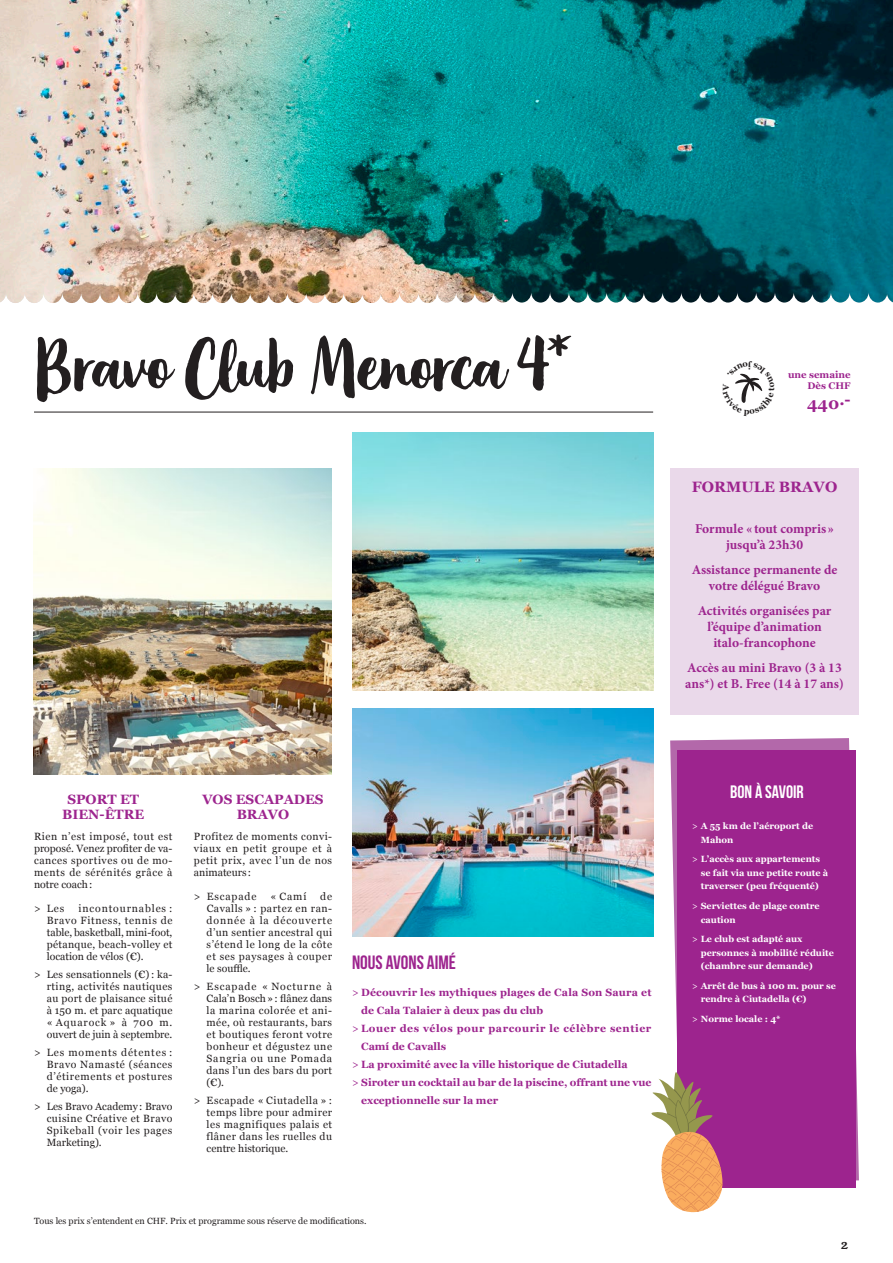
<style>
.page{position:relative;width:893px;height:1263px;background:#fff}
.page>*{position:absolute;margin:0;border:0;box-sizing:border-box;transform-origin:0 0}
.t1{font:76.5px "Organika Script";letter-spacing:-.02em;color:#231f20}
.t2{font:19.2px "Bebas Neue";color:#9d248e}
.t3{font:700 18px "Bebas Neue";color:#fff}
.t4{font:700 16.05px "Georgia";color:#9d248e}
.t5{font:700 15px "Georgia";color:#9d248e}
.t6{font:700 13.5px/16.2px "Minion Pro";color:#9d248e;text-align:center}
.t7{font:700 13.5px/15px "Georgia";color:#9d248e;text-align:center}
.t8{font:13.05px "Young Serif";color:#231f20}
.t9{font:10.5px/12px "Georgia";letter-spacing:.05em;color:#231f20;text-align:justify}
.t10{font:700 10.5px "Georgia";color:#9d248e}
.t11{font:700 10.5px "Georgia";letter-spacing:.055em;color:#9d248e}
.t12{font:10.5px "Georgia";letter-spacing:.08em;color:#231f20}
.t13{font:700 9.6px/11.6px "Georgia";color:#9d248e;text-align:right}
.t14{font:700 9px/13.5px "Georgia";color:#fff}
.t15{font:9px "Georgia";color:#231f20}
.s1{font-weight:400}
</style>
<div class="page">
<hr style="left:34px;top:412px;width:619px;height:1px;background:#231f20">
<svg style="left:670px;top:738px;width:189px;height:443px"></svg>
<div style="left:677px;top:750px;width:179px;height:437px;background:#9d248e"></div>
<img style="left:34px;top:468px;width:298px;height:306px">
<img style="left:352px;top:432px;width:301px;height:258px">
<img style="left:352px;top:708px;width:301px;height:228px">
<div style="left:670px;top:468px;width:189px;height:246px;background:#ead9ea"></div>
<svg style="left:465px;top:0;width:428px;height:303px;background:#036c74"></svg>
<img style="left:0;top:0;width:465px;height:303px">
<svg style="left:651px;top:1072px;width:71px;height:140px"></svg>
<svg style="left:735px;top:373px;width:28px;height:30px"></svg>
<h1 class="t1" style="left:33px;top:320px;width:538px">Bravo Club Menorca 4*</h1>
<p class="t13" style="left:788px;top:368px;width:64px">une semaine<br>Dès CHF</p>
<h3 class="t4" style="left:807px;top:391px;width:45px">440.-</h3>
<h3 class="t5" style="left:692px;top:476px;width:147px">FORMULE BRAVO</h3>
<p class="t6" style="left:695px;top:520px;width:141px">Formule « tout compris » jusqu’à 23h30</p>
<p class="t6" style="left:692px;top:561px;width:147px">Assistance permanente de votre délégué Bravo</p>
<p class="t6" style="left:698px;top:602px;width:135px">Activités organisées par l’équipe d’animation italo‑francophone</p>
<p class="t6" style="left:685px;top:659px;width:160px;text-align:left">Accès au mini Bravo (3 à 13 ans*) et B. Free (14 à 17 ans)</p>
<p class="t7" style="left:62px;top:791px;width:83px">SPORT ET<br>BIEN-ÊTRE</p>
<p class="t9" style="left:34px;top:830px;width:140px">Rien n’est imposé, tout est proposé. Venez profiter de va&shy;cances sportives ou de mo&shy;ments de sérénités grâce à notre coach:</p>
<p class="t9" style="left:34px;top:902px;width:32px">&gt; Les</p>
<p class="t9" style="left:47px;top:902px;width:127px;text-indent:32px">incontournables :<br>Bravo Fitness, tennis de table, basketball, mini-foot, pétanque, beach-volley et location de vélos (€).</p>
<p class="t9" style="left:47px;top:968px;width:127px;text-indent:-13px">&gt; Les sensationnels (€): ka&shy;rting, activités nautiques au port de plaisance situé à 150 m. et parc aquatique « Aquarock » à 700 m. ouvert de juin à septembre.</p>
<p class="t9" style="left:47px;top:1046px;width:127px;text-indent:-13px">&gt; Les moments détentes :<br>Bravo Namasté (séances d’étirements et postures de yoga).</p>
<p class="t9" style="left:47px;top:1100px;width:127px;text-indent:-13px">&gt; Les Bravo Academy : Bravo cuisine Créative et Bravo Spikeball (voir les pages Marketing).</p>
<p class="t7" style="left:202px;top:791px;width:123px">VOS ESCAPADES<br>BRAVO</p>
<p class="t9" style="left:194px;top:830px;width:140px">Profitez de moments convi&shy;viaux en petit groupe et à petit prix, avec l’un de nos animateurs :</p>
<p class="t12" style="left:194px;top:889px;width:64px">&gt; Escapade</p>
<p class="t9" style="left:270px;top:890px;width:38px">« Camí</p>
<p class="t9" style="left:207px;top:890px;width:127px;text-indent:114px">de Cavalls » : partez en ran&shy;donnée à la découverte d’un sentier ancestral qui s’étend le long de la côte et ses paysages à couper le souffle.</p>
<p class="t9" style="left:207px;top:980px;width:127px;text-indent:-13px">&gt; Escapade « Nocturne à Cala’n Bosch»: flânez dans la marina colorée et ani&shy;mée, où restaurants, bars et boutiques feront votre bonheur et dégustez une Sangria ou une Pomada dans l’un des bars du port (€).</p>
<p class="t9" style="left:207px;top:1094px;width:127px;text-indent:-13px">&gt; Escapade « Ciutadella » : temps libre pour admirer les magnifiques palais et flâner dans les ruelles du centre historique.</p>
<h2 class="t2" style="left:352px;top:952px;width:105px">NOUS AVONS AIMÉ</h2>
<p class="t10" style="left:352px;top:984px;width:301px"><span class="s1">&gt;</span> Découvrir les mythiques plages de Cala Son Saura et</p>
<p class="t10" style="left:361px;top:1002px;width:183px">de Cala Talaier à deux pas du club</p>
<p class="t11" style="left:352px;top:1020px;width:301px"><span class="s1">&gt;</span> Louer des vélos pour parcourir le célèbre sentier</p>
<p class="t10" style="left:361px;top:1038px;width:87px">Camí de Cavalls</p>
<p class="t10" style="left:352px;top:1056px;width:277px"><span class="s1">&gt;</span> La proximité avec la ville historique de Ciutadella</p>
<p class="t10" style="left:352px;top:1074px;width:301px"><span class="s1">&gt;</span> Siroter un cocktail au bar de la piscine, offrant une vue</p>
<p class="t10" style="left:361px;top:1092px;width:138px">exceptionnelle sur la mer</p>
<p class="t15" style="left:34px;top:1214px;width:334px">Tous les prix s’entendent en CHF. Prix et programme sous réserve de modifications.</p>
<h3 class="t3" style="left:730px;top:782px;width:75px">BON À SAVOIR</h3>
<p class="t14" style="left:701px;top:819px;width:114px;text-indent:-9px"><span class="s1">&gt;</span> A 55 km de l’aéroport de<br>Mahon</p>
<p class="t14" style="left:701px;top:852px;width:129px;text-indent:-9px"><span class="s1">&gt;</span> L’accès aux appartements se fait via une petite route à traverser (peu fréquenté)</p>
<p class="t14" style="left:701px;top:899px;width:120px;text-indent:-9px"><span class="s1">&gt;</span> Serviettes de plage contre caution</p>
<p class="t14" style="left:701px;top:932px;width:135px;text-indent:-9px"><span class="s1">&gt;</span> Le club est adapté aux personnes à mobilité réduite (chambre sur demande)</p>
<p class="t14" style="left:701px;top:978px;width:137px;text-indent:-9px"><span class="s1">&gt;</span> Arrêt de bus à 100 m. pour se rendre à Ciutadella (€)</p>
<p class="t14" style="left:692px;top:1011px;width:90px"><span class="s1">&gt;</span> Norme locale : 4*</p>
<p class="t8" style="left:841px;top:1235px;width:8px">2</p>
</div>
